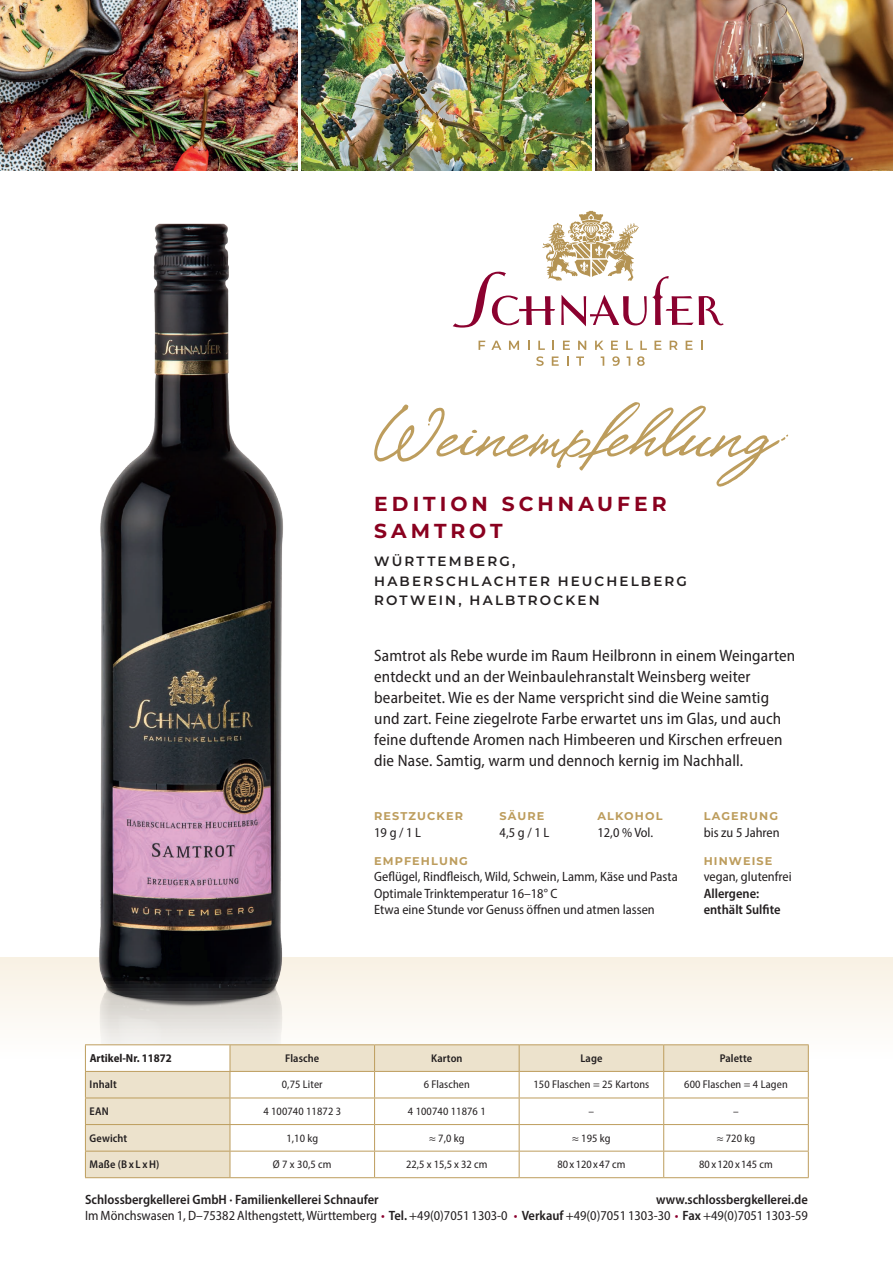
<style>
.page{position:relative;width:893px;height:1263px;background:#fff}
.page>*{position:absolute;margin:0;border:0;box-sizing:border-box;transform-origin:0 0}
.t1{font:700 20.25px/27px "Montserrat";letter-spacing:.2em;color:#8a011f}
.t2{font:semi-condensed 16.5px/21px "Myriad Pro";letter-spacing:.01em;color:#231f20}
.t3{font:semi-condensed 13.5px/16.5px "Myriad Pro";color:#231f20}
.t4{font:600 semi-condensed 13.5px/16.5px "Myriad Pro";color:#231f20}
.t5{font:600 13.5px/19.5px "Montserrat";letter-spacing:.16em;color:#231f20}
.t6{font:700 semi-condensed 11.7px "Myriad Pro";color:#231f20}
.t7{font:semi-condensed 11.25px "Myriad Pro";letter-spacing:.01em;color:#231f20}
.t8{font:600 semi-condensed 11.25px "Myriad Pro";letter-spacing:.01em;color:#231f20}
.t9{font:700 11.25px "Montserrat";letter-spacing:.1em;color:#bd9d5d}
.s1{font-weight:600}
.s2{color:#8b012f}
</style>
<div class="page">
<div style="left:0;top:957px;width:893px;height:102px;background:#fbf7ef"></div>
<svg style="left:453px;top:211px;width:271px;height:117px"></svg>
<svg style="left:478px;top:341px;width:7px;height:9px"></svg>
<svg style="left:491px;top:341px;width:10px;height:9px"></svg>
<svg style="left:509px;top:341px;width:10px;height:9px"></svg>
<svg style="left:528px;top:341px;width:2px;height:9px"></svg>
<svg style="left:538px;top:341px;width:7px;height:9px"></svg>
<svg style="left:552px;top:341px;width:2px;height:9px"></svg>
<svg style="left:563px;top:341px;width:7px;height:9px"></svg>
<svg style="left:578px;top:341px;width:8px;height:9px"></svg>
<svg style="left:595px;top:341px;width:8px;height:9px"></svg>
<svg style="left:611px;top:341px;width:7px;height:9px"></svg>
<svg style="left:626px;top:341px;width:7px;height:9px"></svg>
<svg style="left:640px;top:341px;width:7px;height:9px"></svg>
<svg style="left:654px;top:341px;width:7px;height:9px"></svg>
<svg style="left:670px;top:341px;width:7px;height:9px"></svg>
<svg style="left:686px;top:341px;width:6px;height:9px"></svg>
<svg style="left:536px;top:356px;width:8px;height:10px"></svg>
<svg style="left:552px;top:356px;width:7px;height:10px"></svg>
<svg style="left:567px;top:356px;width:2px;height:10px"></svg>
<svg style="left:576px;top:356px;width:8px;height:10px"></svg>
<svg style="left:601px;top:356px;width:3px;height:10px"></svg>
<svg style="left:612px;top:356px;width:8px;height:10px"></svg>
<svg style="left:627px;top:356px;width:3px;height:10px"></svg>
<svg style="left:637px;top:356px;width:8px;height:10px"></svg>
<img style="left:0;top:0;width:298px;height:170px">
<img style="left:302px;top:0;width:289px;height:170px">
<img style="left:595px;top:0;width:298px;height:170px">
<img style="left:84px;top:223px;width:215px;height:851px">
<svg style="left:374px;top:402px;width:414px;height:85px"></svg>
<svg style="left:86px;top:1045px;width:722px;height:132px"></svg>
<hr style="left:85px;top:1044px;width:145px;height:1px;background:#bd9d5d">
<hr style="left:230px;top:1044px;width:145px;height:1px;background:#bd9d5d">
<hr style="left:375px;top:1044px;width:144px;height:1px;background:#bd9d5d">
<hr style="left:519px;top:1044px;width:145px;height:1px;background:#bd9d5d">
<hr style="left:664px;top:1044px;width:145px;height:1px;background:#bd9d5d">
<hr style="left:85px;top:1071px;width:145px;height:1px;background:#bd9d5d">
<hr style="left:230px;top:1071px;width:145px;height:1px;background:#bd9d5d">
<hr style="left:375px;top:1071px;width:144px;height:1px;background:#bd9d5d">
<hr style="left:519px;top:1071px;width:145px;height:1px;background:#bd9d5d">
<hr style="left:664px;top:1071px;width:145px;height:1px;background:#bd9d5d">
<hr style="left:85px;top:1097px;width:145px;height:1px;background:#bd9d5d">
<hr style="left:230px;top:1097px;width:145px;height:1px;background:#bd9d5d">
<hr style="left:375px;top:1097px;width:144px;height:1px;background:#bd9d5d">
<hr style="left:519px;top:1097px;width:145px;height:1px;background:#bd9d5d">
<hr style="left:664px;top:1097px;width:145px;height:1px;background:#bd9d5d">
<hr style="left:85px;top:1124px;width:145px;height:1px;background:#bd9d5d">
<hr style="left:230px;top:1124px;width:145px;height:1px;background:#bd9d5d">
<hr style="left:375px;top:1124px;width:144px;height:1px;background:#bd9d5d">
<hr style="left:519px;top:1124px;width:145px;height:1px;background:#bd9d5d">
<hr style="left:664px;top:1124px;width:145px;height:1px;background:#bd9d5d">
<hr style="left:85px;top:1151px;width:145px;height:1px;background:#bd9d5d">
<svg style="left:85px;top:1045px;width:1px;height:132px"></svg>
<hr style="left:230px;top:1151px;width:145px;height:1px;background:#bd9d5d">
<svg style="left:230px;top:1045px;width:1px;height:132px"></svg>
<hr style="left:375px;top:1151px;width:144px;height:1px;background:#bd9d5d">
<svg style="left:374px;top:1045px;width:1px;height:132px"></svg>
<hr style="left:519px;top:1151px;width:145px;height:1px;background:#bd9d5d">
<svg style="left:519px;top:1045px;width:1px;height:132px"></svg>
<hr style="left:664px;top:1151px;width:145px;height:1px;background:#bd9d5d">
<svg style="left:663px;top:1045px;width:1px;height:132px"></svg>
<svg style="left:808px;top:1045px;width:1px;height:132px"></svg>
<hr style="left:85px;top:1177px;width:145px;height:1px;background:#bd9d5d">
<hr style="left:230px;top:1177px;width:145px;height:1px;background:#bd9d5d">
<hr style="left:375px;top:1177px;width:144px;height:1px;background:#bd9d5d">
<hr style="left:519px;top:1177px;width:145px;height:1px;background:#bd9d5d">
<hr style="left:664px;top:1177px;width:145px;height:1px;background:#bd9d5d">
<h1 class="t1" style="left:374px;top:490px;width:294px">EDITION SCHNAUFER<br>SAMTROT</h1>
<p class="t5" style="left:374px;top:551px;width:314px">WÜRTTEMBERG,<br>HABERSCHLACHTER HEUCHELBERG<br>ROTWEIN, HALBTROCKEN</p>
<p class="t2" style="left:374px;top:645px;width:423px">Samtrot als Rebe wurde im Raum Heilbronn in einem Weingarten entdeckt und an der Weinbaulehranstalt Weinsberg weiter bearbeitet. Wie es der Name verspricht sind die Weine samtig und zart. Feine ziegelrote Farbe erwartet uns im Glas, und auch feine duftende Aromen nach Himbeeren und Kirschen erfreuen die Nase. Samtig, warm und dennoch kernig im Nachhall.</p>
<p class="t9" style="left:374px;top:808px;width:90px">RESTZUCKER</p>
<p class="t3" style="left:374px;top:824px;width:48px">19 g / 1 L</p>
<p class="t9" style="left:500px;top:808px;width:46px">SÄURE</p>
<p class="t3" style="left:500px;top:824px;width:51px">4,5 g / 1 L</p>
<p class="t9" style="left:597px;top:808px;width:67px">ALKOHOL</p>
<p class="t3" style="left:597px;top:824px;width:57px">12,0 % Vol.</p>
<p class="t9" style="left:374px;top:853px;width:95px">EMPFEHLUNG</p>
<p class="t3" style="left:374px;top:868px;width:305px">Geflügel, Rindfleisch, Wild, Schwein, Lamm, Käse und Pasta<br>Optimale Trinktemperatur 16–18° C<br>Etwa eine Stunde vor Genuss öffnen und atmen lassen</p>
<p class="t9" style="left:704px;top:808px;width:76px">LAGERUNG</p>
<p class="t3" style="left:704px;top:824px;width:77px">bis zu 5 Jahren</p>
<p class="t9" style="left:704px;top:853px;width:70px">HINWEISE</p>
<p class="t3" style="left:704px;top:868px;width:89px">vegan, glutenfrei</p>
<p class="t4" style="left:704px;top:885px;width:78px">Allergene: enthält Sulfite</p>
<p class="t6" style="left:90px;top:1050px;width:84px">Artikel-Nr. 11872</p>
<p class="t8" style="left:285px;top:1051px;width:36px">Flasche</p>
<p class="t8" style="left:431px;top:1051px;width:33px">Karton</p>
<p class="t8" style="left:580px;top:1051px;width:24px">Lage</p>
<p class="t8" style="left:720px;top:1051px;width:34px">Palette</p>
<p class="t8" style="left:90px;top:1077px;width:29px">Inhalt</p>
<p class="t7" style="left:282px;top:1078px;width:42px">0,75 Liter</p>
<p class="t7" style="left:424px;top:1078px;width:48px">6 Flaschen</p>
<p class="t7" style="left:533px;top:1078px;width:117px">150 Flaschen = 25 Kartons</p>
<p class="t7" style="left:684px;top:1078px;width:105px">600 Flaschen = 4 Lagen</p>
<p class="t8" style="left:90px;top:1104px;width:21px">EAN</p>
<p class="t7" style="left:263px;top:1104px;width:79px">4 100740 11872 3</p>
<p class="t7" style="left:408px;top:1104px;width:79px">4 100740 11876 1</p>
<p class="t7" style="left:589px;top:1104px;width:7px">–</p>
<p class="t7" style="left:733px;top:1104px;width:7px">–</p>
<p class="t8" style="left:90px;top:1131px;width:39px">Gewicht</p>
<p class="t7" style="left:286px;top:1131px;width:33px">1,10 kg</p>
<p class="t7" style="left:429px;top:1131px;width:37px">≈ 7,0 kg</p>
<p class="t7" style="left:572px;top:1131px;width:40px">≈ 195 kg</p>
<p class="t7" style="left:717px;top:1131px;width:40px">≈ 720 kg</p>
<p class="t8" style="left:90px;top:1157px;width:71px">Maße (B x L xH)</p>
<p class="t7" style="left:273px;top:1157px;width:60px">Ø 7 x 30,5 cm</p>
<p class="t7" style="left:406px;top:1157px;width:83px">22,5 x 15,5 x 32 cm</p>
<p class="t7" style="left:557px;top:1157px;width:70px">80 x 120 x 47 cm</p>
<p class="t7" style="left:699px;top:1157px;width:75px">80 x 120 x 145 cm</p>
<p class="t4" style="left:85px;top:1191px;width:295px">Schlossbergkellerei GmbH · Familienkellerei Schnaufer</p>
<p class="t3" style="left:85px;top:1191px;width:724px;text-align:right"><span class="s1">www.schlossbergkellerei.de<br></span>Im Mönchswasen 1, D–75382 Althengstett, Württemberg <span class="s2">•</span> <span class="s1">Tel.</span> +49(0)7051 1303-0 <span class="s2">•</span> <span class="s1">Verkauf</span> +49(0)7051 1303-30 <span class="s2">•</span> <span class="s1">Fax</span> +49(0)7051 1303-59</p>
</div>
